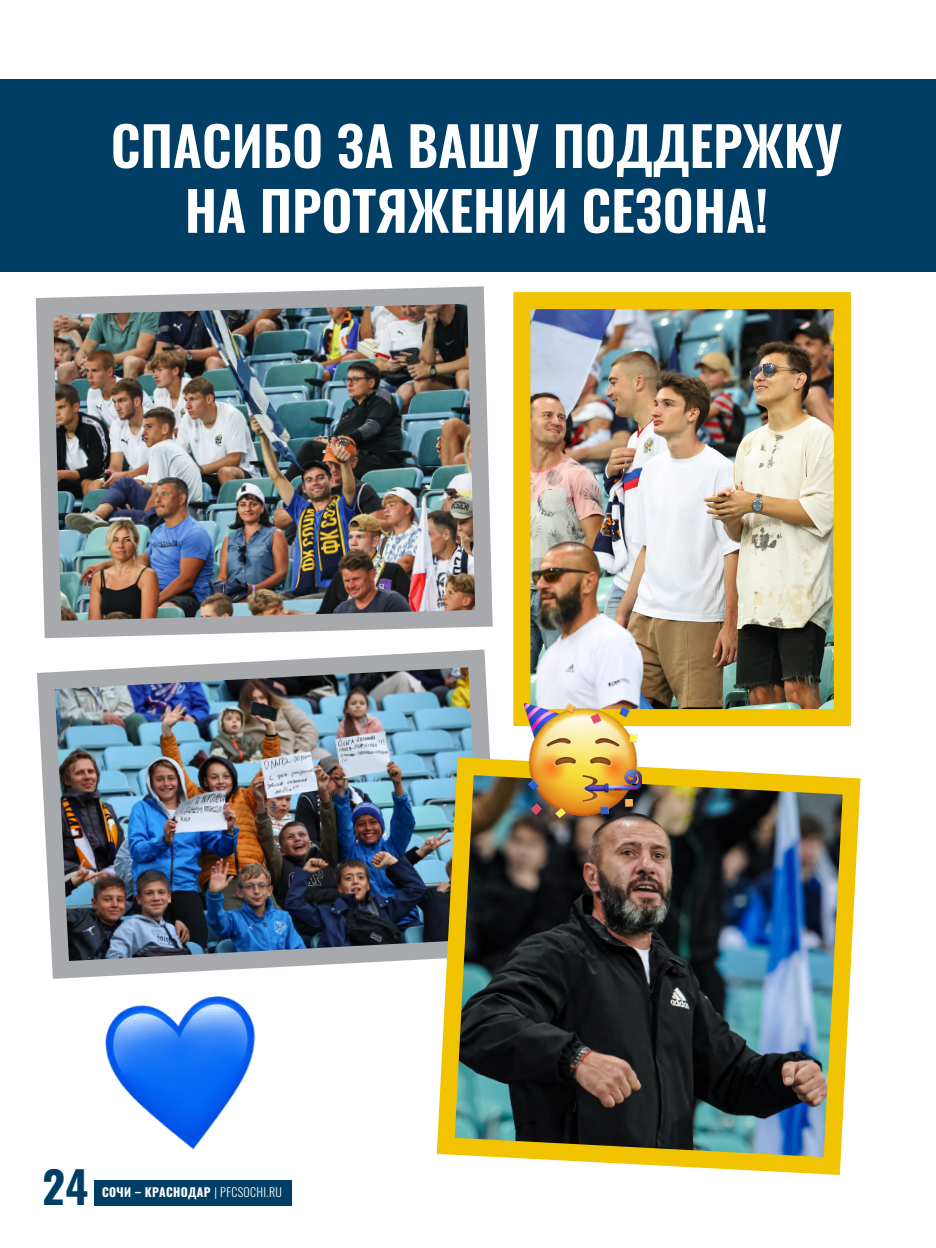
<style>
.page{position:relative;width:936px;height:1248px;background:#fff}
.page>*{position:absolute;margin:0;border:0;box-sizing:border-box;transform-origin:0 0}
.t1{font:600 54px/64.8px "Oswald";color:#fff;text-align:center}
.t2{font:700 44px "Oswald";color:#003e65}
.t3{font:700 12px "Oswald";letter-spacing:.03em;color:#fff}
.s1{font-weight:300}
</style>
<div class="page">
<div style="left:94px;top:1180px;width:197px;height:25px;background:#003e65"></div>
<div style="left:0;top:79px;width:935px;height:193px;background:#003e65"></div>
<img style="left:35px;top:286px;width:458px;height:353px">
<img style="left:37px;top:649px;width:453px;height:330px">
<img style="left:428px;top:748px;width:433px;height:427px">
<img style="left:531px;top:310px;width:301px;height:398px">
<div style="left:513px;top:292px;width:337px;height:434px;border:17px solid #f1c300"></div>
<img style="left:524px;top:703px;width:117px;height:114px">
<img style="left:105px;top:996px;width:151px;height:154px">
<p class="t1" style="left:111px;top:115px;width:732px">СПАСИБО ЗА ВАШУ ПОДДЕРЖКУ<br>НА ПРОТЯЖЕНИИ СЕЗОНА!</p>
<p class="t2" style="left:42px;top:1156px;width:48px">24</p>
<p class="t3" style="left:102px;top:1183px;width:181px">СОЧИ – КРАСНОДАР <span class="s1">| PFCSOCHI.RU</span></p>
</div>
